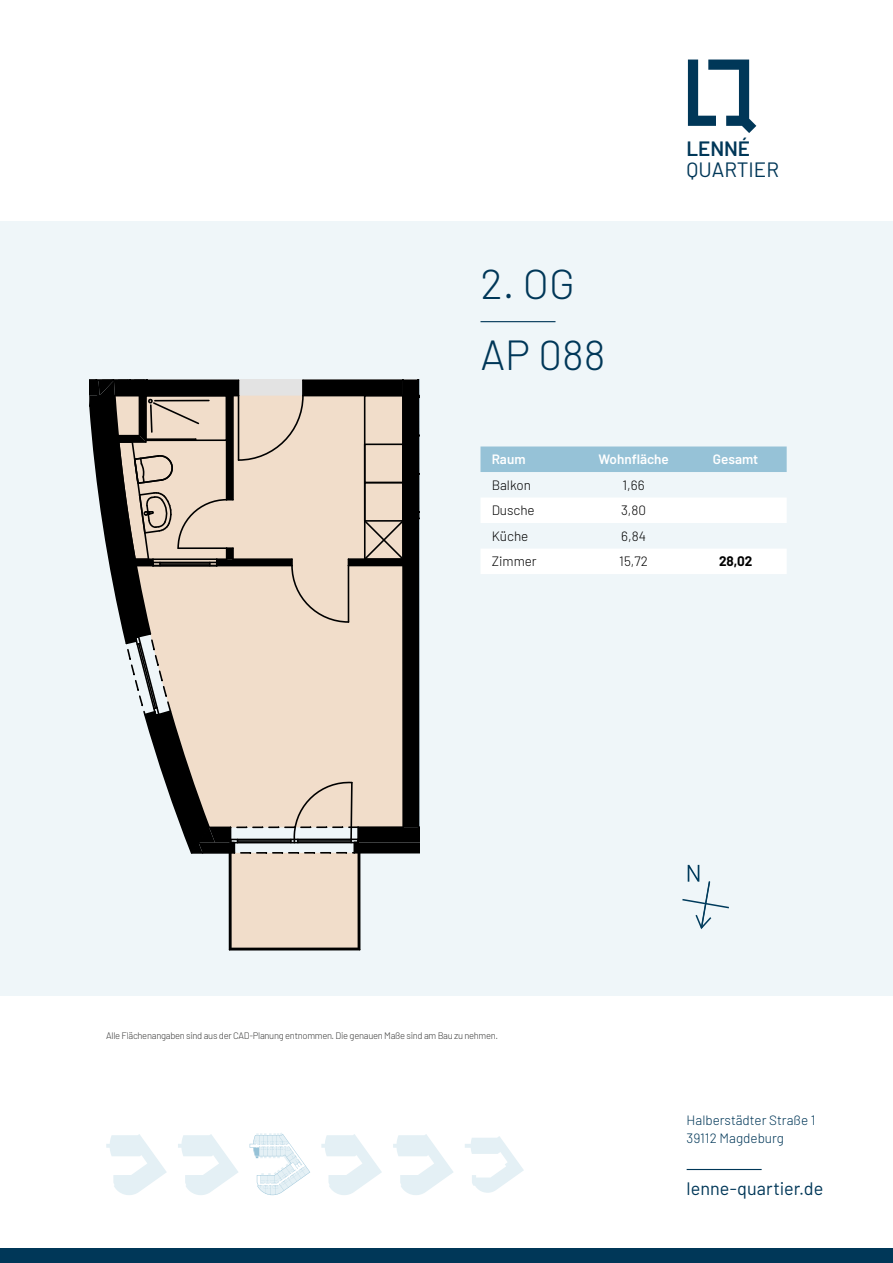
<style>
.page{position:relative;width:893px;height:1263px;background:#fff}
.page>*{position:absolute;margin:0;border:0;box-sizing:border-box;transform-origin:0 0}
.t1{font:300 42px "Barlow";color:#003758}
.t2{font:20.7px "Barlow";color:#003758}
.t3{font:600 20.7px "Barlow";letter-spacing:-.01em;color:#003758}
.t4{font:18px "Barlow";color:#003758}
.t5{font:300 13.5px "Barlow";color:#000}
.t6{font:300 13.5px/18px "Barlow";color:#003758}
.t7{font:600 13.5px "Barlow";color:#fff}
.t8{font:700 13.5px "Barlow";color:#000}
.t9{font:300 9.45px "Barlow";letter-spacing:-.03em;color:#3c3c3b}
</style>
<div class="page">
<svg style="left:688px;top:60px;width:68px;height:73px"></svg>
<div style="left:0;top:1248px;width:893px;height:15px;background:#003758"></div>
<hr style="left:687px;top:1169px;width:75px;height:1px;background:#003758">
<svg style="left:106px;top:1134px;width:61px;height:61px"></svg>
<svg style="left:178px;top:1134px;width:60px;height:61px"></svg>
<svg style="left:321px;top:1134px;width:61px;height:61px"></svg>
<svg style="left:393px;top:1134px;width:60px;height:61px"></svg>
<svg style="left:465px;top:1136px;width:59px;height:57px"></svg>
<div style="left:0;top:221px;width:893px;height:775px;background:#eff6f9"></div>
<svg style="left:250px;top:1133px;width:60px;height:62px"></svg>
<hr style="left:480px;top:321px;width:75px;height:1px;background:#003758">
<div style="left:480px;top:446px;width:307px;height:26px;background:#96c2d7"></div>
<svg style="left:481px;top:498px;width:306px;height:76px"></svg>
<svg style="left:89px;top:379px;width:330px;height:571px"></svg>
<svg style="left:682px;top:865px;width:47px;height:65px"></svg>
<h1 class="t1" style="left:480px;top:254px;width:96px">2. OG</h1>
<h1 class="t1" style="left:480px;top:324px;width:127px">AP 088</h1>
<h2 class="t3" style="left:687px;top:133px;width:65px">LENNÉ</h2>
<h2 class="t2" style="left:687px;top:155px;width:94px">QUARTIER</h2>
<h3 class="t7" style="left:492px;top:449px;width:35px">Raum</h3>
<h3 class="t7" style="left:598px;top:449px;width:72px">Wohnfläche</h3>
<h3 class="t7" style="left:713px;top:449px;width:47px">Gesamt</h3>
<h3 class="t5" style="left:492px;top:475px;width:41px">Balkon</h3>
<h3 class="t5" style="left:623px;top:475px;width:24px">1,66</h3>
<h3 class="t5" style="left:492px;top:501px;width:45px">Dusche</h3>
<h3 class="t5" style="left:621px;top:501px;width:27px">3,80</h3>
<h3 class="t5" style="left:492px;top:526px;width:38px">Küche</h3>
<h3 class="t5" style="left:621px;top:526px;width:26px">6,84</h3>
<h3 class="t5" style="left:492px;top:552px;width:47px">Zimmer</h3>
<h3 class="t5" style="left:619px;top:552px;width:30px">15,72</h3>
<h3 class="t8" style="left:719px;top:551px;width:35px">28,02</h3>
<p class="t9" style="left:106px;top:1028px;width:393px">Alle Flächenangaben sind aus der CAD-Planung entnommen. Die genauen Maße sind am Bau zu nehmen.</p>
<h3 class="t6" style="left:687px;top:1110px;width:131px">Halberstädter Straße 1<br>39112 Magdeburg</h3>
<h3 class="t4" style="left:687px;top:1176px;width:138px">lenne-quartier.de</h3>
</div>
